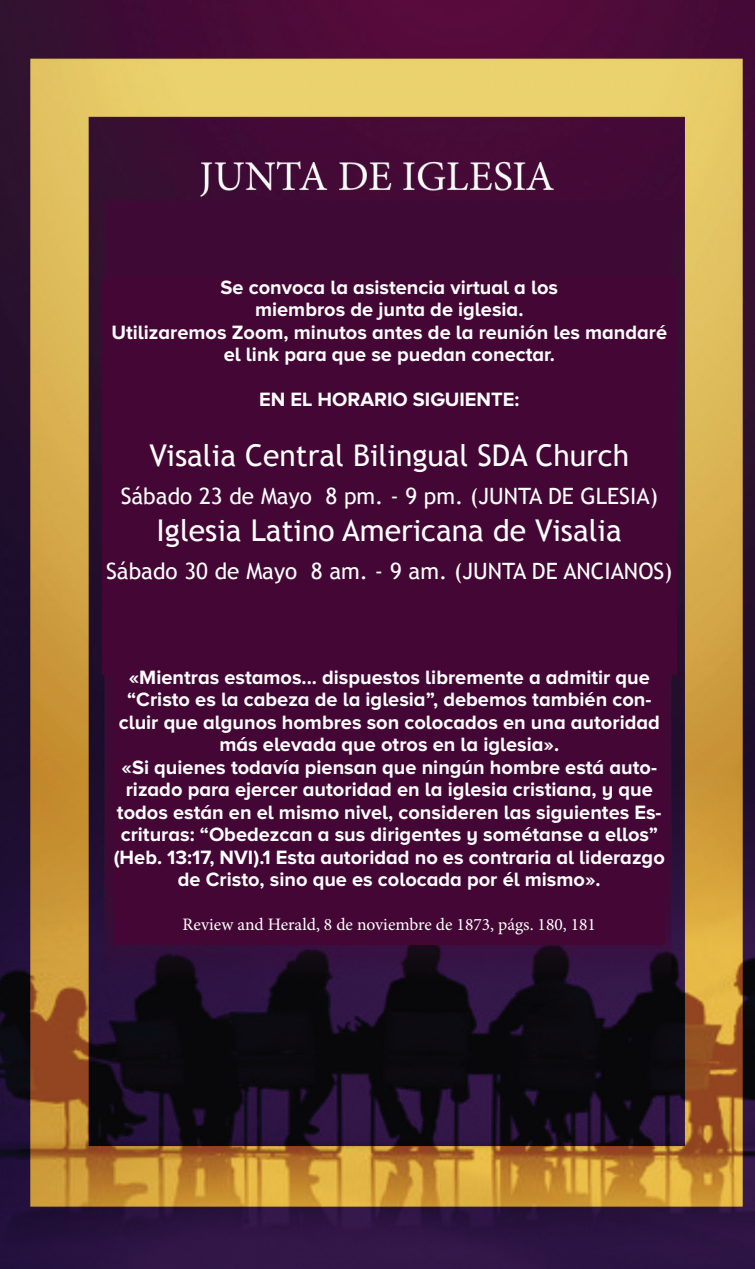
<style>
.page{position:relative;width:755px;height:1269px;background:#fff}
.page>*{position:absolute;margin:0;border:0;box-sizing:border-box;transform-origin:0 0}
.t1{font:30px "Trebuchet MS";color:#fff}
.t2{font:22.5px "Trebuchet MS";color:#fff}
.t3{font:700 20px/22.5px "Proxima Nova A";color:#fff;text-align:center}
.t4{font:17.5px "Minion Pro";color:#fff}
</style>
<div class="page">
<img style="left:0;top:0;width:755px;height:1269px">
<div style="left:102px;top:278px;width:574px;height:397px;background:#440735"></div>
<div style="left:114px;top:668px;width:551px;height:276px;background:#440735"></div>
<p class="t3" style="left:220px;top:276px;width:339px">Se convoca la asistencia virtual a los</p>
<p class="t3" style="left:255px;top:298px;width:270px">miembros de junta de iglesia.</p>
<p class="t3" style="left:111px;top:321px;width:557px">Utilizaremos Zoom, minutos antes de la reunión les mandaré el link para que se puedan conectar.</p>
<p class="t3" style="left:259px;top:388px;width:262px">EN EL HORARIO SIGUIENTE:</p>
<p class="t1" style="left:149px;top:438px;width:481px">Visalia Central Bilingual SDA Church</p>
<p class="t2" style="left:121px;top:483px;width:539px">Sábado 23 de Mayo 8 pm. - 9 pm. (JUNTA DE GLESIA)</p>
<p class="t1" style="left:157px;top:513px;width:467px">Iglesia Latino Americana de Visalia</p>
<p class="t2" style="left:106px;top:558px;width:568px">Sábado 30 de Mayo 8 am. - 9 am. (JUNTA DE ANCIANOS)</p>
<p class="t3" style="left:119px;top:665px;width:542px">«Mientras estamos... dispuestos libremente a admitir que “Cristo es la cabeza de la iglesia”, debemos también con&shy;cluir que algunos hombres son colocados en una autoridad más elevada que otros en la iglesia».</p>
<p class="t3" style="left:114px;top:755px;width:552px">«Si quienes todavía piensan que ningún hombre está auto&shy;rizado para ejercer autoridad en la iglesia cristiana, y que todos están en el mismo nivel, consideren las siguientes Es&shy;crituras: “Obedezcan a sus dirigentes y sométanse a ellos” (Heb. 13:17, NVI).1 Esta autoridad no es contraria al liderazgo de Cristo, sino que es colocada por él mismo».</p>
<p class="t4" style="left:183px;top:912px;width:415px">Review and Herald, 8 de noviembre de 1873, págs. 180, 181</p>
</div>
